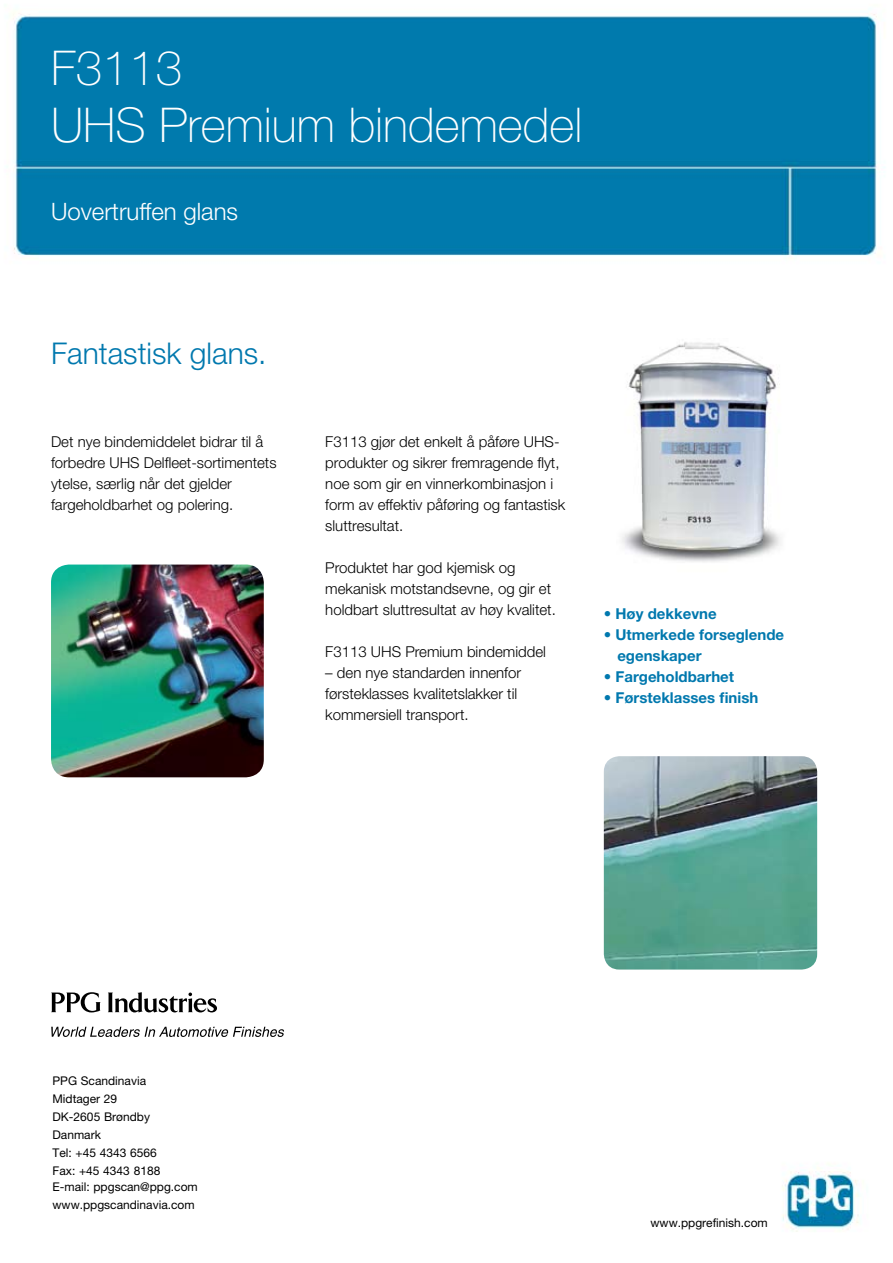
<style>
.page{position:relative;width:893px;height:1263px;background:#fff}
.page>*{position:absolute;margin:0;border:0;box-sizing:border-box;transform-origin:0 0}
.t1{font:100 48px/57.6px "Helvetica Neue";color:#fff}
.t2{font:300 30px "Helvetica Neue";color:#0078ae}
.t3{font:300 24px "Helvetica Neue";color:#fff}
.t4{font:300 15px/21px "Helvetica Neue";color:#000}
.t5{font:700 15px/21px "Helvetica Neue";color:#0078ae}
.t6{font:12px/18px "Helvetica Neue";color:#000}
</style>
<div class="page">
<img style="left:13px;top:13px;width:872px;height:1219px">
<img style="left:573px;top:296px;width:261px;height:291px">
<svg style="left:51px;top:1027px;width:233px;height:10px"></svg>
<svg style="left:51px;top:992px;width:50px;height:20px"></svg>
<svg style="left:108px;top:992px;width:109px;height:20px"></svg>
<img style="left:51px;top:564px;width:213px;height:213px">
<img style="left:604px;top:756px;width:213px;height:213px">
<div style="left:607px;top:1216px;width:162px;height:20px;background:#fff"></div>
<div style="left:51px;top:1054px;width:225px;height:174px;background:#fff"></div>
<h1 class="t1" style="left:51px;top:39px;width:533px">F3113<br>UHS Premium bindemedel</h1>
<h3 class="t3" style="left:51px;top:197px;width:189px">Uovertruffen glans</h3>
<h2 class="t2" style="left:51px;top:335px;width:217px">Fantastisk glans.</h2>
<p class="t4" style="left:51px;top:431px;width:227px">Det nye bindemiddelet bidrar til å forbedre UHS Delfleet-sortimentets ytelse, særlig når det gjelder fargeholdbarhet og polering.</p>
<p class="t4" style="left:325px;top:431px;width:242px">F3113 gjør det enkelt å påføre UHS&shy;produkter og sikrer fremragende flyt, noe som gir en vinnerkombinasjon i form av effektiv påføring og fantastisk sluttresultat.</p>
<p class="t4" style="left:325px;top:557px;width:232px">Produktet har god kjemisk og mekanisk motstandsevne, og gir et holdbart sluttresultat av høy kvalitet.</p>
<p class="t4" style="left:325px;top:641px;width:222px">F3113 UHS Premium bindemiddel</p>
<p class="t4" style="left:325px;top:662px;width:197px">– den nye standarden innenfor førsteklasses kvalitetslakker til kommersiell transport.</p>
<p class="t5" style="left:604px;top:603px;width:114px">• Høy dekkevne</p>
<p class="t5" style="left:617px;top:624px;width:168px;text-indent:-14px">• Utmerkede forseglende egenskaper</p>
<p class="t5" style="left:604px;top:666px;width:132px">• Fargeholdbarhet</p>
<p class="t5" style="left:604px;top:687px;width:156px">• Førsteklasses finish</p>
<p class="t6" style="left:53px;top:1072px;width:109px">PPG Scandinavia<br>Midtager 29<br>DK-2605 Brøndby<br>Danmark<br>Tel: +45 4343 6566<br>Fax: +45 4343 8188</p>
<p class="t6" style="left:53px;top:1178px;width:147px">E-mail: ppgscan@ppg.com www.ppgscandinavia.com</p>
<p class="t6" style="left:650px;top:1213px;width:119px">www.ppgrefinish.com</p>
</div>
